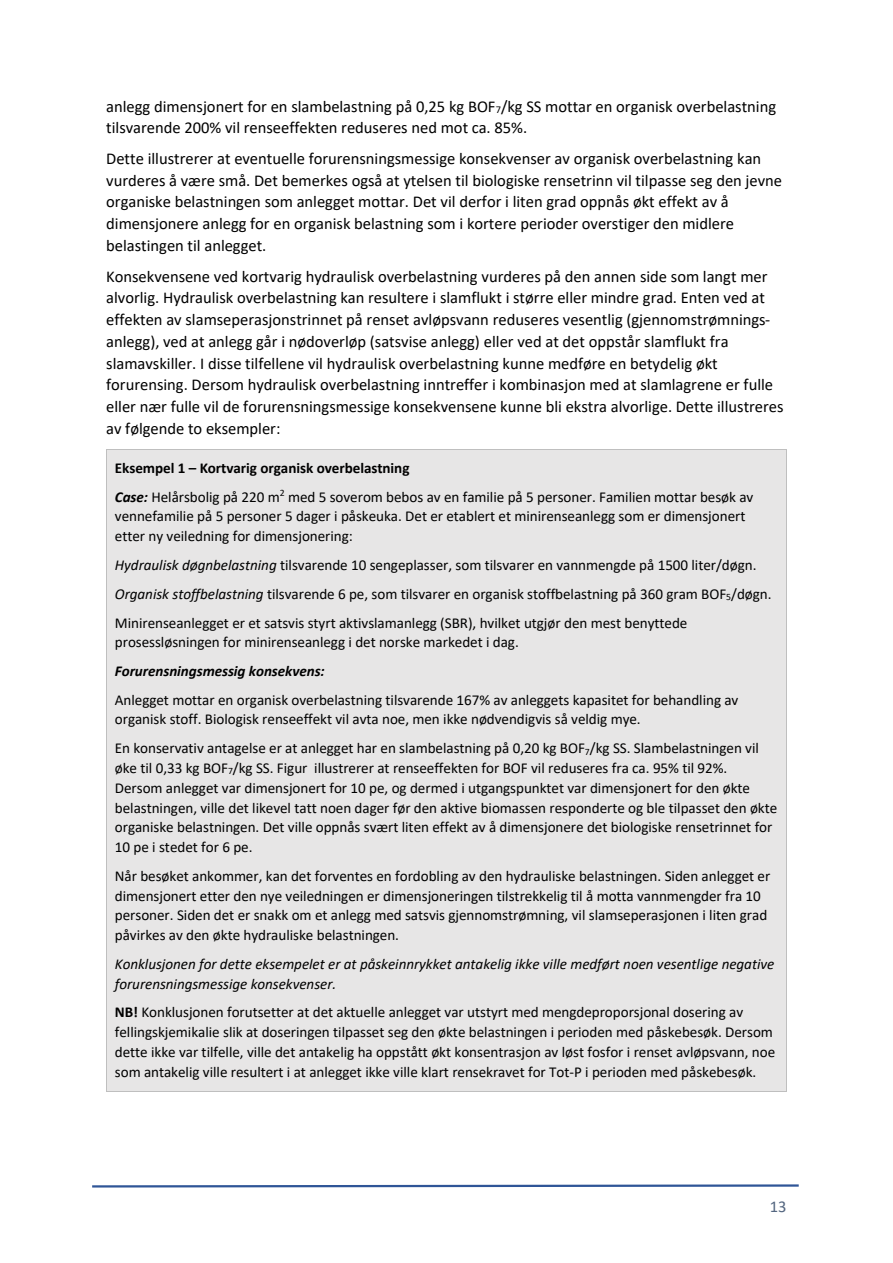
<style>
.page{position:relative;width:893px;height:1263px;background:#fff}
.page>*{position:absolute;margin:0;border:0;box-sizing:border-box;transform-origin:0 0}
.t1{font:16.5px/21.8px "Calibri";color:#000}
.t2{font:16.5px "Calibri";color:#546680}
.t3{font:15.15px/19.8px "Calibri";letter-spacing:-.005em;color:#000}
.t4{font:italic 15.15px/19.8px "Calibri";letter-spacing:-.005em;color:#000}
.t5{font:italic 700 15.15px "Calibri";letter-spacing:-.005em;color:#000}
.s1{font-weight:700}
.s2{font-weight:700;font-style:italic}
.s3{font-style:italic}
</style>
<div class="page">
<svg style="left:92px;top:1184px;width:707px;height:4px"></svg>
<div style="left:107px;top:450px;width:679px;height:641px;background:#e7e6e6"></div>
<hr style="left:107px;top:449px;width:679px;height:1px;background:#bfbfbf">
<hr style="left:106px;top:450px;width:1px;height:641px;background:#bfbfbf">
<hr style="left:107px;top:1091px;width:679px;height:1px;background:#bfbfbf">
<hr style="left:786px;top:450px;width:1px;height:641px;background:#bfbfbf">
<p class="t1" style="left:106px;top:95px;width:671px">anlegg dimensjonert for en slambelastning på 0,25 kg BOF<sub>7</sub>/kg SS mottar en organisk overbelastning tilsvarende 200% vil renseeffekten reduseres ned mot ca. 85%.</p>
<p class="t1" style="left:106px;top:147px;width:677px">Dette illustrerer at eventuelle forurensningsmessige konsekvenser av organisk overbelastning kan vurderes å være små. Det bemerkes også at ytelsen til biologiske rensetrinn vil tilpasse seg den jevne organiske belastningen som anlegget mottar. Det vil derfor i liten grad oppnås økt effekt av å dimensjonere anlegg for en organisk belastning som i kortere perioder overstiger den midlere belastingen til anlegget.</p>
<p class="t1" style="left:106px;top:265px;width:679px">Konsekvensene ved kortvarig hydraulisk overbelastning vurderes på den annen side som langt mer alvorlig. Hydraulisk overbelastning kan resultere i slamflukt i større eller mindre grad. Enten ved at effekten av slamseperasjonstrinnet på renset avløpsvann reduseres vesentlig (gjennomstrømnings&shy;anlegg), ved at anlegg går i nødoverløp (satsvise anlegg) eller ved at det oppstår slamflukt fra slamavskiller. I disse tilfellene vil hydraulisk overbelastning kunne medføre en betydelig økt forurensing. Dersom hydraulisk overbelastning inntreffer i kombinasjon med at slamlagrene er fulle eller nær fulle vil de forurensningsmessige konsekvensene kunne bli ekstra alvorlige. Dette illustreres av følgende to eksempler:</p>
<p class="t3" style="left:115px;top:453px;width:640px;line-height:28.5px"><span class="s1">Eksempel 1 – Kortvarig organisk overbelastning<br></span><span class="s2">Case:</span> Helårsbolig på 220 m<sup>2</sup> med 5 soverom bebos av en familie på 5 personer. Familien mottar besøk av</p>
<p class="t3" style="left:115px;top:506px;width:632px">vennefamilie på 5 personer 5 dager i påskeuka. Det er etablert et minirenseanlegg som er dimensjonert etter ny veiledning for dimensjonering:</p>
<p class="t3" style="left:115px;top:550px;width:658px;line-height:28.8px"><span class="s3">Hydraulisk døgnbelastning</span> tilsvarende 10 sengeplasser, som tilsvarer en vannmengde på 1500 liter/døgn.<br><span class="s3">Organisk stoffbelastning</span> tilsvarende 6 pe, som tilsvarer en organisk stoffbelastning på 360 gram BOF<sub>5</sub>/døgn.<br>Minirenseanlegget er et satsvis styrt aktivslamanlegg (SBR), hvilket utgjør den mest benyttede</p>
<p class="t3" style="left:115px;top:632px;width:405px">prosessløsningen for minirenseanlegg i det norske markedet i dag.</p>
<p class="t5" style="left:115px;top:660px;width:211px">Forurensningsmessig konsekvens:</p>
<p class="t3" style="left:115px;top:690px;width:625px">Anlegget mottar en organisk overbelastning tilsvarende 167% av anleggets kapasitet for behandling av organisk stoff. Biologisk renseeffekt vil avta noe, men ikke nødvendigvis så veldig mye.</p>
<p class="t3" style="left:115px;top:738px;width:664px">En konservativ antagelse er at anlegget har en slambelastning på 0,20 kg BOF<sub>7</sub>/kg SS. Slambelastningen vil øke til 0,33 kg BOF<sub>7</sub>/kg SS. Figur illustrerer at renseeffekten for BOF vil reduseres fra ca. 95% til 92%.<br>Dersom anlegget var dimensjonert for 10 pe, og dermed i utgangspunktet var dimensjonert for den økte belastningen, ville det likevel tatt noen dager før den aktive biomassen responderte og ble tilpasset den økte organiske belastningen. Det ville oppnås svært liten effekt av å dimensjonere det biologiske rensetrinnet for 10 pe i stedet for 6 pe.</p>
<p class="t3" style="left:115px;top:866px;width:657px">Når besøket ankommer, kan det forventes en fordobling av den hydrauliske belastningen. Siden anlegget er dimensjonert etter den nye veiledningen er dimensjoneringen tilstrekkelig til å motta vannmengder fra 10 personer. Siden det er snakk om et anlegg med satsvis gjennomstrømning, vil slamseperasjonen i liten grad påvirkes av den økte hydrauliske belastningen.</p>
<p class="t4" style="left:115px;top:953px;width:661px">Konklusjonen for dette eksempelet er at påskeinnrykket antakelig ikke ville medført noen vesentlige negative forurensningsmessige konsekvenser.</p>
<p class="t3" style="left:115px;top:1002px;width:662px"><span class="s1">NB!</span> Konklusjonen forutsetter at det aktuelle anlegget var utstyrt med mengdeproporsjonal dosering av fellingskjemikalie slik at doseringen tilpasset seg den økte belastningen i perioden med påskebesøk. Dersom dette ikke var tilfelle, ville det antakelig ha oppstått økt konsentrasjon av løst fosfor i renset avløpsvann, noe som antakelig ville resultert i at anlegget ikke ville klart rensekravet for Tot-P i perioden med påskebesøk.</p>
<p class="t2" style="left:770px;top:1195px;width:18px">13</p>
</div>
